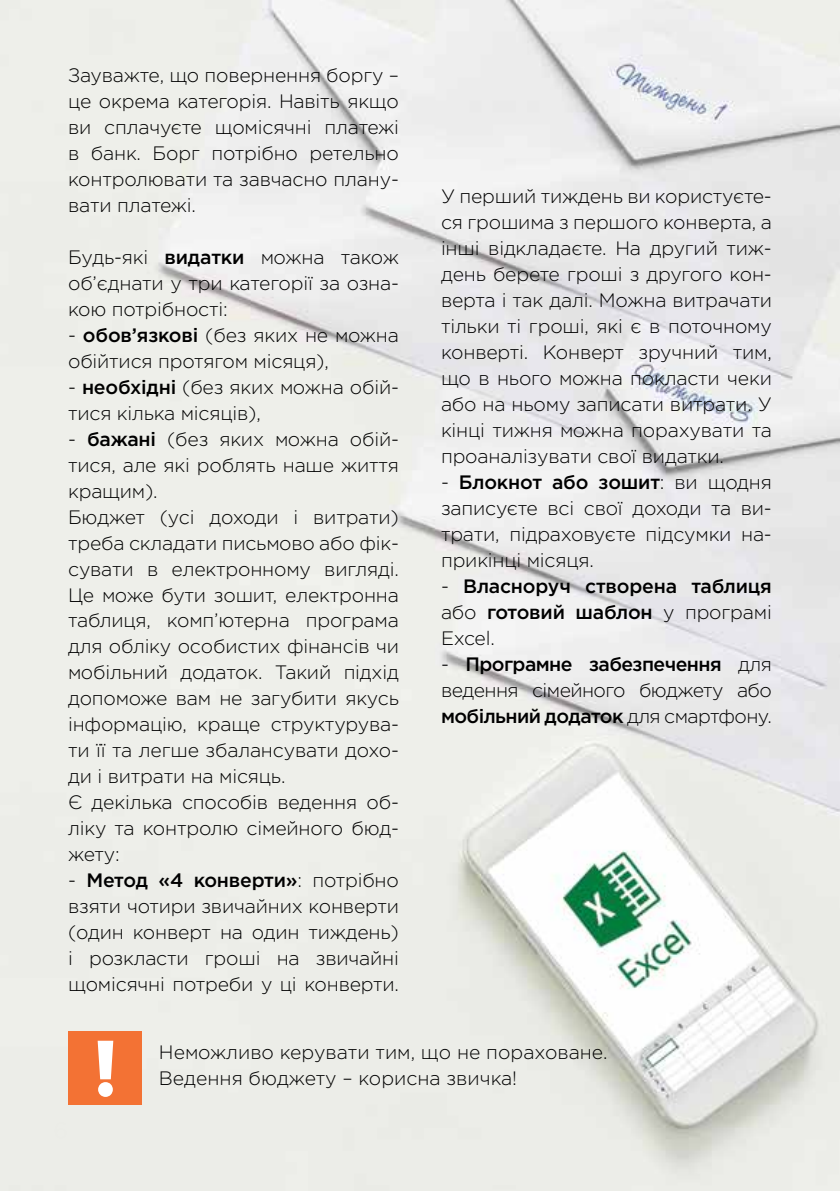
<style>
.page{position:relative;width:840px;height:1191px;background:#fff}
.page>*{position:absolute;margin:0;border:0;box-sizing:border-box;transform-origin:0 0}
.t1{font:74px "AXP Adver Gothic C";color:#fff}
.t2{font:300 19.4px/26px "Gotham Pro";letter-spacing:-.01em;color:#000;text-align:justify}
.t3{font:500 19.4px/26px "Gotham Pro";letter-spacing:-.01em;color:#000;text-align:justify}
.s1{font-weight:500}
.s2{font-weight:300}
</style>
<div class="page">
<img style="left:0;top:0;width:839px;height:1191px">
<div style="left:68px;top:1031px;width:74px;height:73px;background:#f37234"></div>
<p class="t2" style="left:68px;top:63px;width:332px">Зауважте, що повернення боргу – це окрема категорія. Навіть якщо ви сплачуєте щомісячні платежі в банк. Борг потрібно ретельно контролювати та завчасно плану&shy;вати платежі.</p>
<p class="t2" style="left:68px;top:245px;width:332px">Будь-які <span class="s1">видатки</span> можна також об’єднати у три категорії за озна&shy;кою потрібності:</p>
<p class="t2" style="left:68px;top:323px;width:332px">- <span class="s1">обов’язкові</span> (без яких не можна обійтися протягом місяця),</p>
<p class="t2" style="left:68px;top:375px;width:332px">- <span class="s1">необхідні</span> (без яких можна обій&shy;тися кілька місяців),</p>
<p class="t2" style="left:68px;top:427px;width:332px;text-align:left">- <span class="s1">бажані</span> (без яких можна обій&shy;тися, але які роблять наше життя кращим).<br>Бюджет (усі доходи і витрати) треба складати письмово або фік&shy;сувати в електронному вигляді.<br>Це може бути зошит, електронна</p>
<p class="t2" style="left:68px;top:607px;width:332px;text-align:left">таблиця, комп’ютерна програма для обліку особистих фінансів чи мобільний додаток. Такий підхід допоможе вам не загубити якусь інформацію, краще структурува&shy;ти її та легше збалансувати дохо&shy;ди і витрати на місяць.<br>Є декілька способів ведення об&shy;ліку та контролю сімейного бюд&shy;жету:</p>
<p class="t2" style="left:68px;top:867px;width:332px">- <span class="s1">Метод «4 конверти»</span>: потрібно взяти чотири звичайних конверти (один конверт на один тиждень) і розкласти гроші на звичайні щомісячні потреби у ці конверти.</p>
<p class="t2" style="left:441px;top:184px;width:332px">У перший тиждень ви користуєте&shy;ся грошима з першого конверта, а інші відкладаєте. На другий тиж&shy;день берете гроші з другого кон&shy;верта і так далі. Можна витрачати тільки ті гроші, які є в поточному конверті. Конверт зручний тим, що в нього можна покласти чеки або на ньому записати витрати. У кінці тижня можна порахувати та проаналізувати свої видатки.</p>
<p class="t2" style="left:441px;top:470px;width:332px">- <span class="s1">Блокнот або зошит</span>: ви щодня записуєте всі свої доходи та ви&shy;трати, підраховуєте підсумки на&shy;прикінці місяця.</p>
<p class="t3" style="left:441px;top:573px;width:332px"><span class="s2">-</span> Власноруч створена таблиця <span class="s2">або</span> готовий шаблон <span class="s2">у програмі Excel.</span></p>
<p class="t2" style="left:441px;top:652px;width:332px">- <span class="s1">Програмне забезпечення</span> для ведення сімейного бюджету або <span class="s1">мобільний додаток</span> для смартфону.</p>
<h1 class="t1" style="left:95px;top:1028px;width:22px">!</h1>
<p class="t2" style="left:159px;top:1039px;width:450px">Неможливо керувати тим, що не пораховане.<br>Ведення бюджету – корисна звичка!</p>
</div>
